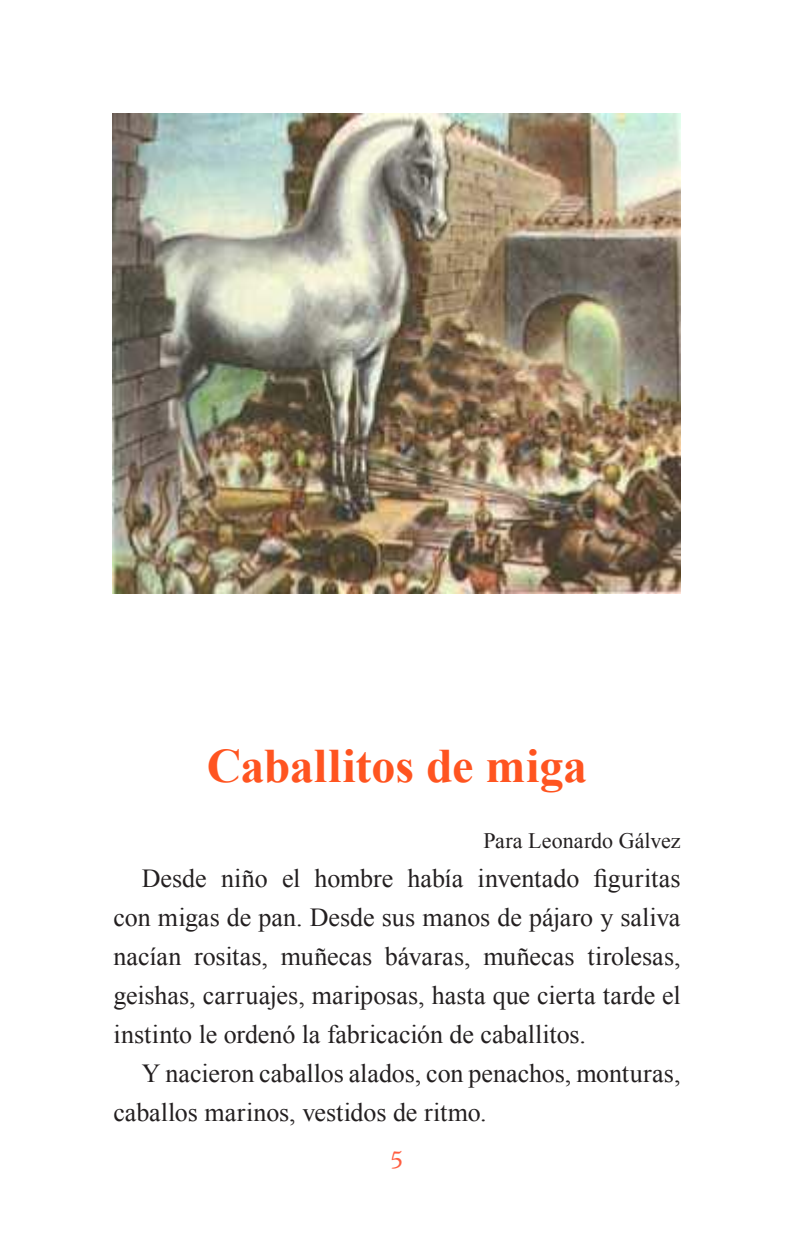
<style>
.page{position:relative;width:794px;height:1248px;background:#fff}
.page>*{position:absolute;margin:0;border:0;box-sizing:border-box;transform-origin:0 0}
.t1{font:700 48px "Times New Roman";color:#ff5420}
.t2{font:26px/39px "Times New Roman";letter-spacing:-.005em;color:#231f20;text-align:justify}
.t3{font:26px "Adobe Jenson Pro";color:#ff5d40}
.t4{font:22px "Times New Roman";letter-spacing:.005em;color:#231f20}
</style>
<div class="page">
<img style="left:112px;top:113px;width:568px;height:480px">
<p class="t1" style="left:207px;top:732px;width:382px">Caballitos de miga</p>
<p class="t4" style="left:483px;top:825px;width:199px">Para Leonardo Gálvez</p>
<p class="t2" style="left:113px;top:858px;width:568px;text-indent:28px">Desde niño el hombre había inventado figuritas con migas de pan. Desde sus manos de pájaro y saliva nacían rositas, muñecas bávaras, muñecas tirolesas, geishas, carruajes, mariposas, hasta que cierta tarde el instinto le ordenó la fabricación de caballitos.</p>
<p class="t2" style="left:113px;top:1053px;width:568px;text-indent:28px">Y nacieron caballos alados, con penachos, monturas, caballos marinos, vestidos de ritmo.</p>
<p class="t3" style="left:390px;top:1144px;width:14px">5</p>
</div>
